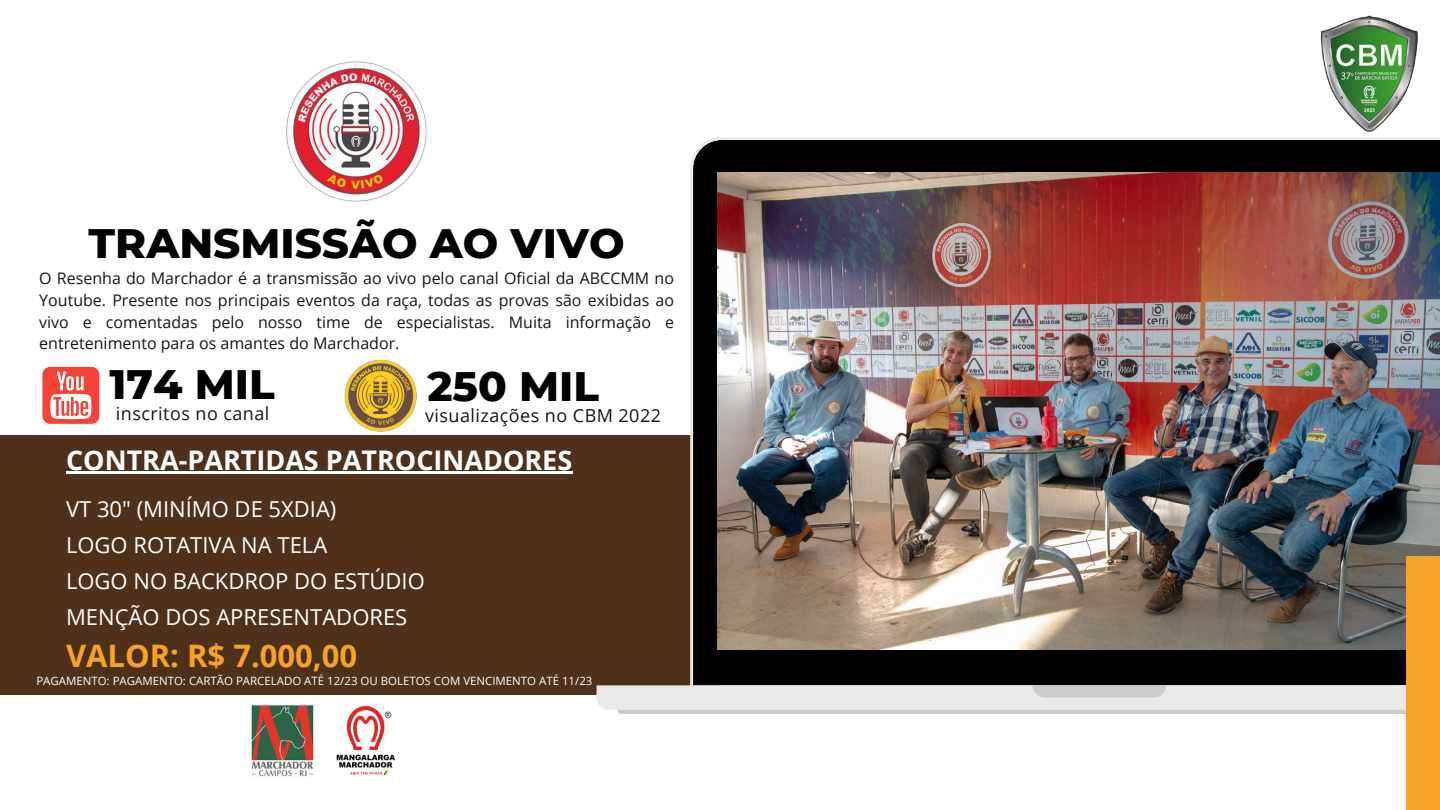
<style>
.page{position:relative;width:1440px;height:810px;background:#fff}
.page>*{position:absolute;margin:0;border:0;box-sizing:border-box;transform-origin:0 0}
.t1{font:800 42px "Montserrat";color:#000}
.t2{font:700 31px "Open Sans";color:#f6a429}
.t3{font:700 27px "Open Sans";color:#fff}
.t4{font:22px/36px "Open Sans";color:#fff}
.t5{font:18px "Open Sans";letter-spacing:.025em;color:#171616}
.t6{font:16px/21.8px "Open Sans";color:#171616;text-align:justify}
.t7{font:11.5px "Open Sans";color:#fff}
</style>
<div class="page">
<div style="left:0;top:435px;width:720px;height:260px;background:#4e301b"></div>
<svg style="left:597px;top:137px;width:843px;height:573px"></svg>
<svg style="left:1033px;top:685px;width:133px;height:13px;background:#cecece"></svg>
<hr style="left:617px;top:710px;width:789px;height:4px;background:#ccc">
<img style="left:718px;top:172px;width:722px;height:478px">
<div style="left:1406px;top:556px;width:34px;height:254px;background:#f6a429"></div>
<img style="left:286px;top:61px;width:141px;height:141px">
<img style="left:249px;top:704px;width:66px;height:73px">
<img style="left:336px;top:705px;width:60px;height:72px">
<div style="left:42px;top:367px;width:57px;height:57px;background:#f44336;border-radius:8px"></div>
<svg style="left:50px;top:372px;width:41px;height:47px"></svg>
<hr style="left:66px;top:472px;width:506px;height:2px;background:#fff">
<img style="left:345px;top:359px;width:72px;height:72px">
<img style="left:1320px;top:15px;width:98px;height:117px">
<h1 class="t1" style="left:89px;top:217px;width:538px">TRANSMISSÃO AO VIVO</h1>
<p class="t6" style="left:39px;top:267px;width:636px">O Resenha do Marchador é a transmissão ao vivo pelo canal Oficial da ABCCMM no Youtube. Presente nos principais eventos da raça, todas as provas são exibidas ao vivo e comentadas pelo nosso time de especialistas. Muita informação e entretenimento para os amantes do Marchador.</p>
<h1 class="t1" style="left:110px;top:358px;width:167px">174 MIL</h1>
<p class="t5" style="left:116px;top:401px;width:155px">inscritos no canal</p>
<h1 class="t1" style="left:427px;top:361px;width:173px">250 MIL</h1>
<p class="t5" style="left:425px;top:402px;width:237px">visualizações no CBM 2022</p>
<h3 class="t3" style="left:66px;top:441px;width:508px">CONTRA-PARTIDAS PATROCINADORES</h3>
<h3 class="t4" style="left:66px;top:491px;width:360px">VT 30" (MINÍMO DE 5XDIA)<br>LOGO ROTATIVA NA TELA<br>LOGO NO BACKDROP DO ESTÚDIO<br>MENÇÃO DOS APRESENTADORES</h3>
<h2 class="t2" style="left:66px;top:634px;width:293px">VALOR: R$ 7.000,00</h2>
<p class="t7" style="left:36px;top:673px;width:558px">PAGAMENTO: PAGAMENTO: CARTÃO PARCELADO ATÉ 12/23 OU BOLETOS COM VENCIMENTO ATÉ 11/23</p>
</div>
